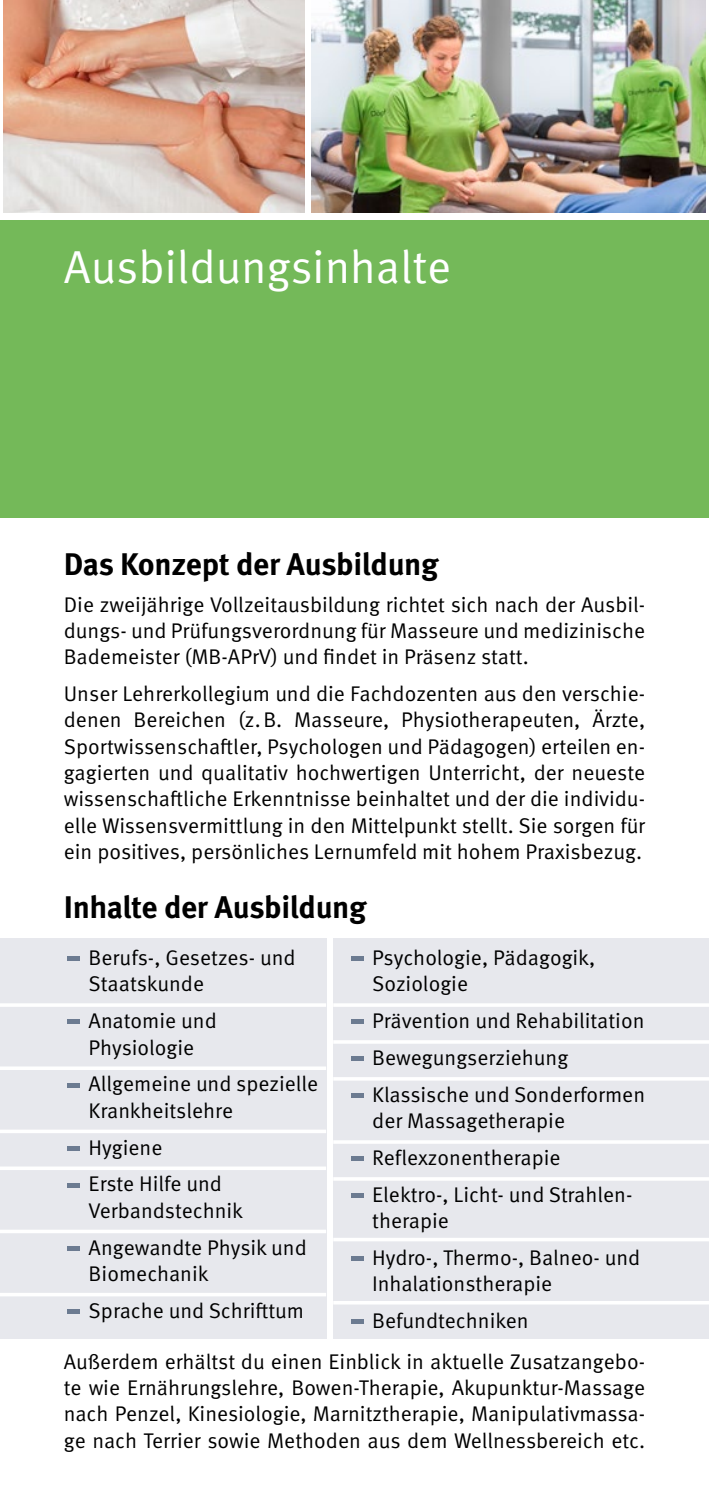
<style>
.page{position:relative;width:709px;height:1489px;background:#fff}
.page>*{position:absolute;margin:0;border:0;box-sizing:border-box;transform-origin:0 0}
.Text_8_5pt_Aufzählung{font:63.75px "Meta OT Norm";color:#6c7b91}
.Head_1_-_18_5pt{font:46.25px "Meta OT Norm";letter-spacing:-.005em;color:#fff}
.Head_2_-_12_5pt{font:700 31.25px "Meta OT";letter-spacing:-.015em;color:#000}
.Text_8_5pt_Block{font:21.25px/26.2px "Meta OT Norm";color:#000;text-align:justify}
.Text_8_5pt_Aufzählung-2{font:21.25px/26.2px "Meta OT Norm";color:#000}
</style>
<div class="page">
<div style="left:0;top:220px;width:709px;height:297px;background:#74b959"></div>
<div style="left:0;top:937px;width:326px;height:401px;background:#e7e8ed"></div>
<hr style="left:0;top:1003px;width:326px;height:3px;background:#fff">
<hr style="left:0;top:1066px;width:326px;height:3px;background:#fff">
<svg style="left:0;top:1130px;width:326px;height:3px"></svg>
<svg style="left:0;top:1293px;width:326px;height:3px"></svg>
<hr style="left:0;top:1166px;width:326px;height:3px;background:#fff">
<svg style="left:0;top:1230px;width:326px;height:3px"></svg>
<div style="left:333px;top:937px;width:376px;height:401px;background:#e7e8ed"></div>
<svg style="left:333px;top:1301px;width:376px;height:3px"></svg>
<hr style="left:333px;top:1003px;width:376px;height:3px;background:#fff">
<hr style="left:333px;top:1040px;width:376px;height:3px;background:#fff">
<hr style="left:333px;top:1177px;width:376px;height:3px;background:#fff">
<svg style="left:333px;top:1238px;width:376px;height:3px"></svg>
<hr style="left:333px;top:1077px;width:376px;height:3px;background:#fff">
<hr style="left:333px;top:1140px;width:376px;height:3px;background:#fff">
<img style="left:4px;top:0;width:301px;height:213px">
<img style="left:312px;top:0;width:393px;height:213px">
<p class="Head_1_-_18_5pt" style="left:64px;top:239px;width:389px">Ausbildungsinhalte</p>
<p class="Head_2_-_12_5pt" style="left:64px;top:544px;width:376px">Das Konzept der Ausbildung</p>
<p class="Text_8_5pt_Block" style="left:64px;top:591px;width:583px">Die zweijährige Vollzeitausbildung richtet sich nach der Ausbil&shy;dungs- und Prüfungsverordnung für Masseure und medizinische Bademeister (MB-APrV) und findet in Präsenz statt.</p>
<p class="Text_8_5pt_Block" style="left:64px;top:681px;width:583px">Unser Lehrerkollegium und die Fachdozenten aus den verschie&shy;denen Bereichen (z.B. Masseure, Physiotherapeuten, Ärzte, Sportwissenschaftler, Psychologen und Pädagogen) erteilen en&shy;gagierten und qualitativ hochwertigen Unterricht, der neueste wissenschaftliche Erkenntnisse beinhaltet und der die individu&shy;elle Wissensvermittlung in den Mittelpunkt stellt. Sie sorgen für ein positives, persönliches Lernumfeld mit hohem Praxisbezug.</p>
<p class="Head_2_-_12_5pt" style="left:64px;top:886px;width:304px">Inhalte der Ausbildung</p>
<p class="Text_8_5pt_Aufzählung" style="left:64px;top:915px;width:21px">-</p>
<p class="Text_8_5pt_Aufzählung-2" style="left:89px;top:944px;width:208px">Berufs-, Gesetzes- und<br>Staatskunde</p>
<p class="Text_8_5pt_Aufzählung" style="left:64px;top:978px;width:21px">-</p>
<p class="Text_8_5pt_Aufzählung-2" style="left:89px;top:1007px;width:130px">Anatomie und<br>Physiologie</p>
<p class="Text_8_5pt_Aufzählung" style="left:64px;top:1041px;width:21px">-</p>
<p class="Text_8_5pt_Aufzählung-2" style="left:89px;top:1071px;width:231px">Allgemeine und spezielle<br>Krankheitslehre</p>
<p class="Text_8_5pt_Aufzählung" style="left:64px;top:1104px;width:21px">-</p>
<p class="Text_8_5pt_Aufzählung-2" style="left:89px;top:1134px;width:75px">Hygiene</p>
<p class="Text_8_5pt_Aufzählung" style="left:64px;top:1141px;width:21px">-</p>
<p class="Text_8_5pt_Aufzählung-2" style="left:89px;top:1171px;width:156px">Erste Hilfe und<br>Verbandstechnik</p>
<p class="Text_8_5pt_Aufzählung" style="left:64px;top:1204px;width:21px">-</p>
<p class="Text_8_5pt_Aufzählung-2" style="left:89px;top:1234px;width:220px">Angewandte Physik und<br>Biomechanik</p>
<p class="Text_8_5pt_Aufzählung" style="left:64px;top:1267px;width:21px">-</p>
<p class="Text_8_5pt_Aufzählung-2" style="left:89px;top:1297px;width:217px">Sprache und Schrifttum</p>
<p class="Text_8_5pt_Block" style="left:64px;top:1348px;width:583px">Außerdem erhältst du einen Einblick in aktuelle Zusatzangebo&shy;te wie Ernährungslehre, Bowen-Therapie, Akupunktur-Massage nach Penzel, Kinesiologie, Marnitztherapie, Manipulativmassa&shy;ge nach Terrier sowie Methoden aus dem Wellnessbereich etc.</p>
<p class="Text_8_5pt_Aufzählung" style="left:347px;top:915px;width:21px">-</p>
<p class="Text_8_5pt_Aufzählung-2" style="left:372px;top:944px;width:225px">Psychologie, Pädagogik,<br>Soziologie</p>
<p class="Text_8_5pt_Aufzählung" style="left:347px;top:978px;width:21px">-</p>
<p class="Text_8_5pt_Aufzählung-2" style="left:372px;top:1007px;width:274px">Prävention und Rehabilitation</p>
<p class="Text_8_5pt_Aufzählung" style="left:347px;top:1015px;width:21px">-</p>
<p class="Text_8_5pt_Aufzählung-2" style="left:372px;top:1044px;width:197px">Bewegungserziehung</p>
<p class="Text_8_5pt_Aufzählung" style="left:347px;top:1051px;width:21px">-</p>
<p class="Text_8_5pt_Aufzählung-2" style="left:372px;top:1081px;width:274px">Klassische und Sonderformen der Massagetherapie</p>
<p class="Text_8_5pt_Aufzählung" style="left:347px;top:1115px;width:21px">-</p>
<p class="Text_8_5pt_Aufzählung-2" style="left:372px;top:1144px;width:190px">Reflexzonentherapie</p>
<p class="Text_8_5pt_Aufzählung" style="left:347px;top:1151px;width:21px">-</p>
<p class="Text_8_5pt_Aufzählung-2" style="left:372px;top:1181px;width:262px">Elektro-, Licht- und Strahlen&shy;therapie</p>
<p class="Text_8_5pt_Aufzählung" style="left:347px;top:1215px;width:21px">-</p>
<p class="Text_8_5pt_Aufzählung-2" style="left:372px;top:1244px;width:270px">Hydro-, Thermo-, Balneo- und<br>Inhalationstherapie</p>
<p class="Text_8_5pt_Aufzählung" style="left:347px;top:1278px;width:21px">-</p>
<p class="Text_8_5pt_Aufzählung-2" style="left:372px;top:1307px;width:158px">Befundtechniken</p>
</div>
